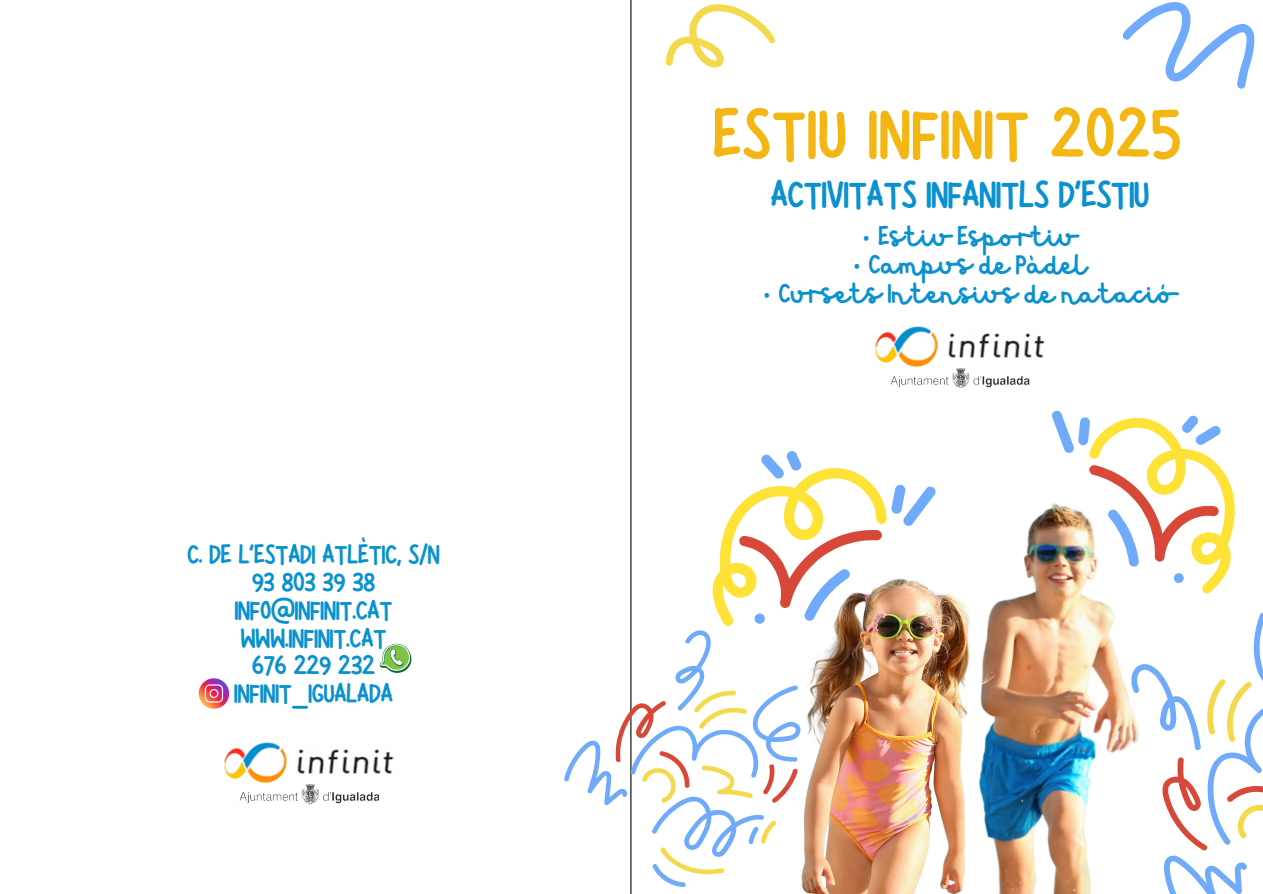
<style>
.page{position:relative;width:1263px;height:894px;background:#fff}
.page>*{position:absolute;margin:0;border:0;box-sizing:border-box;transform-origin:0 0}
.t1{font:91.95px "Hibernate";letter-spacing:.02em;color:#f4b613}
.t2{font:49.65px "Hibernate";color:#0a91cf}
.t3{font:36px "Hibernate";color:#0a91cf}
.t4{font:35.55px/27.8px "Hibernate";color:#0a91cf;text-align:center}
.s1{font-family:"Noto Sans"}
</style>
<div class="page">
<hr style="left:630px;top:0;width:1px;height:893px;background:#000">
<svg style="left:564px;top:744px;width:21px;height:38px"></svg>
<svg style="left:585px;top:740px;width:140px;height:137px"></svg>
<svg style="left:596px;top:441px;width:203px;height:422px"></svg>
<svg style="left:1149px;top:612px;width:114px;height:281px"></svg>
<svg style="left:1052px;top:411px;width:183px;height:183px"></svg>
<svg style="left:665px;top:4px;width:110px;height:64px"></svg>
<svg style="left:1122px;top:2px;width:133px;height:87px"></svg>
<img style="left:875px;top:326px;width:170px;height:41px">
<img style="left:890px;top:367px;width:140px;height:21px">
<img style="left:778px;top:459px;width:371px;height:434px">
<svg style="left:379px;top:643px;width:33px;height:30px"></svg>
<svg style="left:199px;top:678px;width:30px;height:30px"></svg>
<img style="left:224px;top:742px;width:170px;height:41px">
<img style="left:239px;top:783px;width:140px;height:20px">
<p class="t4" style="left:187px;top:545px;width:254px">C. DE L’ESTADI ATLÈTIC, S/N<br>93 803 39 38<br>INFO@INFINIT.CAT<br>WWW.INFINIT.CAT<br>676 229 232<br>INFINIT_IGUALADA</p>
<h3 class="t1" style="left:713px;top:87px;width:469px">ESTIU INFINIT 2025</h3>
<p class="t2" style="left:771px;top:169px;width:380px">ACTIVITATS INFANITLS D’ESTIU</p>
<p class="t3" style="left:861px;top:218px;width:216px"><span class="s1">·</span> Estiu Esportiu</p>
<p class="t3" style="left:852px;top:246px;width:236px"><span class="s1">·</span> Campus de Pàdel</p>
<p class="t3" style="left:762px;top:274px;width:415px"><span class="s1">·</span> Cursets Intensius de natació</p>
</div>
